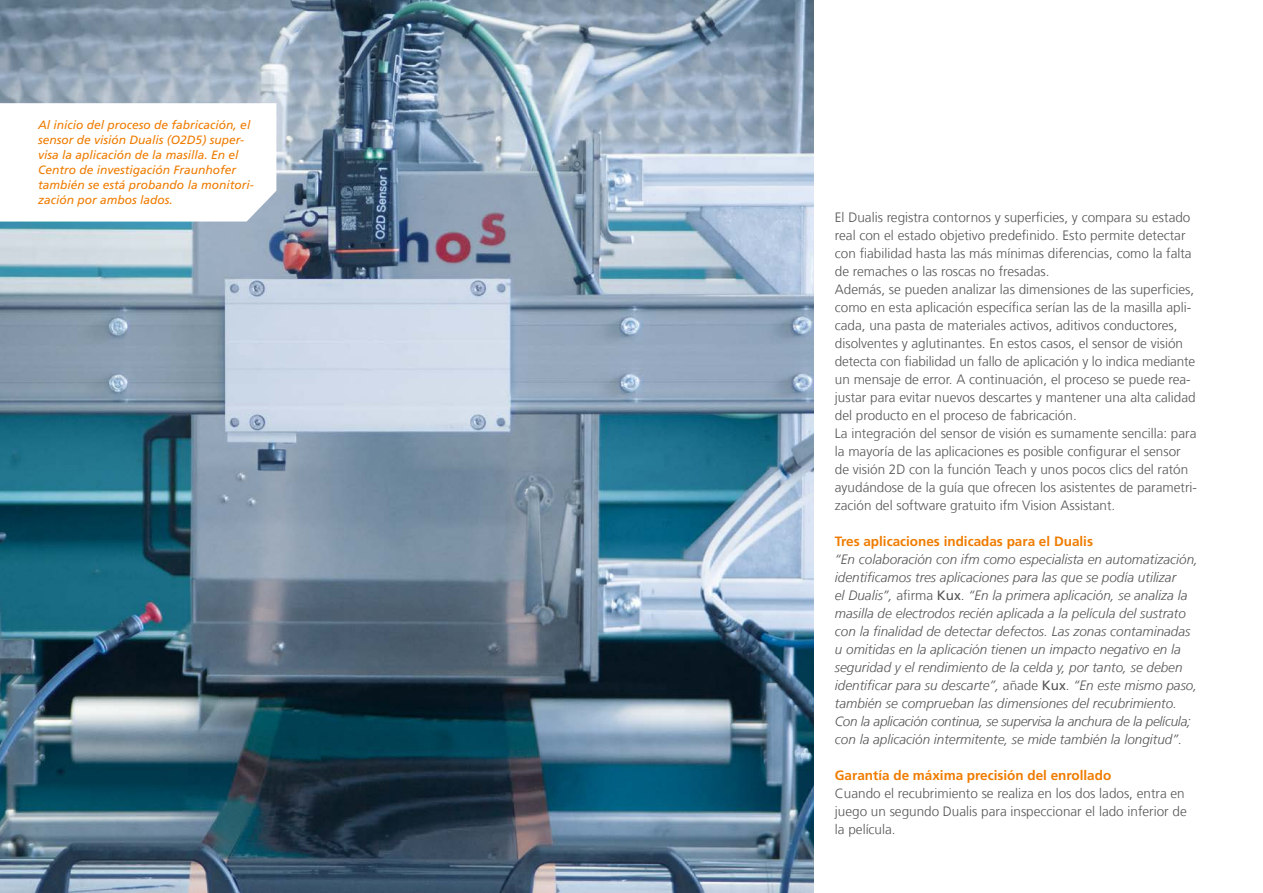
<style>
.page{position:relative;width:1263px;height:893px;background:#fff}
.page>*{position:absolute;margin:0;border:0;box-sizing:border-box;transform-origin:0 0}
.Fließtext_9pt_verschachtelt{font:300 13.5px/18px "Frutiger LT Com";color:#565656}
.Fließtext_9pt_verschachtelt-2{font:italic 300 13.5px/18px "Frutiger LT Com";color:#565656}
.Fließtext_9pt_headline_orange{font:700 13.5px "Frutiger LT Com";color:#ef7c00}
.Bildunterschrift_libü{font:italic 12px/14.9px "Frutiger LT Com";color:#ef7c00}
.s1{font-style:normal}
.s2{font-weight:400;font-style:normal}
</style>
<div class="page">
<img style="left:0;top:0;width:814px;height:893px">
<svg style="left:0;top:103px;width:276px;height:119px"></svg>
<p class="Bildunterschrift_libü" style="left:38px;top:118px;width:217px">Al inicio del proceso de fabricación, el sensor de visión Dualis (O2D5) super&shy;visa la aplicación de la masilla. En el Centro de investigación Fraunhofer también se está probando la monitori&shy;zación por ambos lados.</p>
<p class="Fließtext_9pt_verschachtelt" style="left:835px;top:208px;width:362px">El Dualis registra contornos y superficies, y compara su estado real con el estado objetivo predefinido. Esto permite detectar con fiabilidad hasta las más mínimas diferencias, como la falta de remaches o las roscas no fresadas.<br>Además, se pueden analizar las dimensiones de las superficies, como en esta aplicación específica serían las de la masilla apli&shy;cada, una pasta de materiales activos, aditivos conductores, disolventes y aglutinantes. En estos casos, el sensor de visión detecta con fiabilidad un fallo de aplicación y lo indica mediante un mensaje de error. A continuación, el proceso se puede rea&shy;justar para evitar nuevos descartes y mantener una alta calidad del producto en el proceso de fabricación.</p>
<p class="Fließtext_9pt_verschachtelt" style="left:835px;top:424px;width:364px">La integración del sensor de visión es sumamente sencilla: para la mayoría de las aplicaciones es posible configurar el sensor de visión 2D con la función Teach y unos pocos clics del ratón ayudándose de la guía que ofrecen los asistentes de parametri&shy;zación del software gratuito ifm Vision Assistant.</p>
<p class="Fließtext_9pt_headline_orange" style="left:835px;top:533px;width:260px">Tres aplicaciones indicadas para el Dualis</p>
<p class="Fließtext_9pt_verschachtelt-2" style="left:835px;top:550px;width:365px">“En colaboración con ifm como especialista en automatización, identificamos tres aplicaciones para las que se podía utilizar<br>el Dualis”, <span class="s1">afirma</span> <span class="s2">Kux</span><span class="s1">.</span> “En la primera aplicación, se analiza la masilla de electrodos recién aplicada a la película del sustrato con la finalidad de detectar defectos. Las zonas contaminadas u omitidas en la aplicación tienen un impacto negativo en la seguridad y el rendimiento de la celda y, por tanto, se deben identificar para su descarte”, <span class="s1">añade</span> <span class="s2">Kux</span><span class="s1">.</span> “En este mismo paso, también se comprueban las dimensiones del recubrimiento.<br>Con la aplicación continua, se supervisa la anchura de la película; con la aplicación intermitente, se mide también la longitud”.</p>
<p class="Fließtext_9pt_headline_orange" style="left:835px;top:767px;width:278px">Garantía de máxima precisión del enrollado</p>
<p class="Fließtext_9pt_verschachtelt" style="left:835px;top:784px;width:353px">Cuando el recubrimiento se realiza en los dos lados, entra en juego un segundo Dualis para inspeccionar el lado inferior de la película.</p>
</div>
